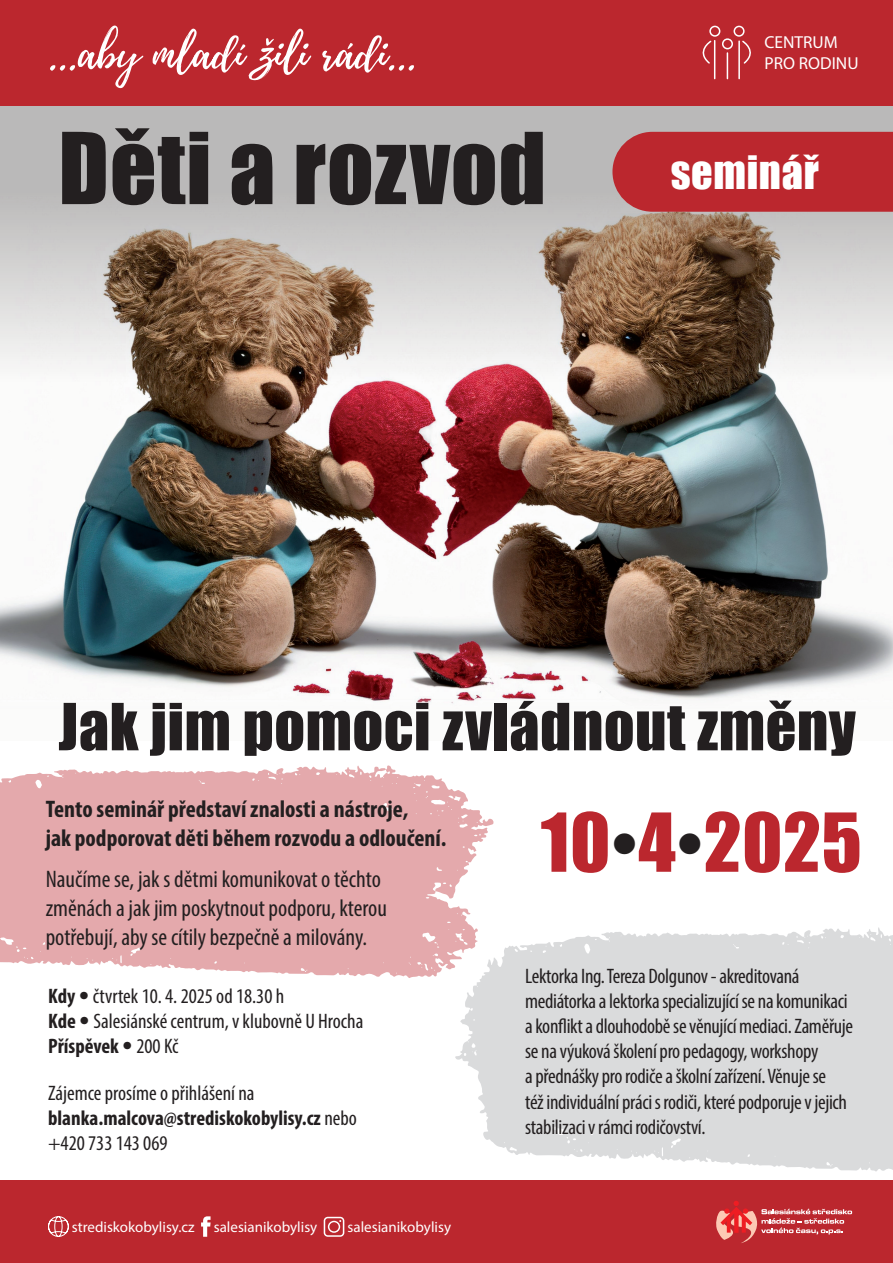
<style>
.page{position:relative;width:893px;height:1263px;background:#fff}
.page>*{position:absolute;margin:0;border:0;box-sizing:border-box;transform-origin:0 0}
.t1{font:91.5px "Impact";letter-spacing:.01em;color:#231f20}
.t2{font:75px "Impact";letter-spacing:.01em;color:#bb272e}
.t3{font:60px "Impact";letter-spacing:.01em;color:#231f20}
.t4{font:42.3px "Impact";letter-spacing:.015em;color:#fff}
.t5{font:condensed 24px/28.8px "Myriad Pro";color:#231f20}
.t6{font:700 condensed 24px/28.8px "Myriad Pro";color:#231f20}
.t7{font:condensed 21px/25.2px "Myriad Pro";letter-spacing:-.015em;color:#231f20}
.t8{font:17.4px/20.9px "Myriad Pro";color:#fff}
.t9{font:15px "Myriad Pro";color:#fff}
.s1{font-weight:700}
.s2{font-family:"Helvetica Neue LT Pro";font-weight:300;font-stretch:normal}
</style>
<div class="page">
<img style="left:0;top:383px;width:893px;height:321px">
<svg style="left:0;top:105px;width:893px;height:278px;background:#b5aaa2"></svg>
<div style="left:0;top:0;width:893px;height:105px;background:#bb272e"></div>
<svg style="left:727px;top:53px;width:1px;height:26px"></svg>
<hr style="left:714px;top:41px;width:1px;height:38px;background:#fff">
<hr style="left:738px;top:41px;width:2px;height:38px;background:#fff">
<div style="left:722px;top:38px;width:11px;height:11px;border:2px solid #fff;border-radius:50%"></div>
<div style="left:709px;top:26px;width:11px;height:11px;border:2px solid #fff;border-radius:50%"></div>
<div style="left:733px;top:26px;width:12px;height:11px;border:2px solid #fff;border-radius:50%"></div>
<svg style="left:702px;top:40px;width:10px;height:24px"></svg>
<svg style="left:742px;top:40px;width:9px;height:24px"></svg>
<svg style="left:50px;top:26px;width:364px;height:63px"></svg>
<div style="left:0;top:1180px;width:893px;height:83px;background:#bb272e"></div>
<svg style="left:48px;top:1216px;width:21px;height:21px"></svg>
<svg style="left:201px;top:1216px;width:10px;height:21px"></svg>
<svg style="left:324px;top:1217px;width:20px;height:20px"></svg>
<svg style="left:716px;top:1201px;width:136px;height:42px"></svg>
<svg style="left:455px;top:927px;width:438px;height:245px;background:#dedfe0"></svg>
<svg style="left:0;top:765px;width:493px;height:213px;background:#e7b4b7"></svg>
<div style="left:612px;top:132px;width:281px;height:80px;background:#bb272e"></div>
<h1 class="t1" style="left:58px;top:97px;width:489px">Děti a rozvod</h1>
<p class="t8" style="left:764px;top:31px;width:96px">CENTRUM<br>PRO RODINU</p>
<h3 class="t4" style="left:671px;top:139px;width:150px">seminář</h3>
<h3 class="t3" style="left:58px;top:680px;width:799px">Jak jim pomoci zvládnout změny</h3>
<p class="t6" style="left:46px;top:794px;width:402px">Tento seminář představí znalosti a nástroje,<br>jak podporovat děti během rozvodu a odloučení.</p>
<p class="t5" style="left:46px;top:864px;width:343px">Naučíme se, jak s dětmi komunikovat o těchto změnách a jak jim poskytnout podporu, kterou potřebují, aby se cítily bezpečně a milovány.</p>
<p class="t7" style="left:48px;top:983px;width:317px"><span class="s1">Kdy</span> <span class="s2">•</span> čtvrtek 10. 4. 2025 od 18.30 h<br><span class="s1">Kde</span> <span class="s2">•</span> Salesiánské centrum, v klubovně U Hrocha<br><span class="s1">Příspěvek</span> <span class="s2">•</span> 200 Kč</p>
<p class="t7" style="left:48px;top:1080px;width:310px">Zájemce prosíme o přihlášení na <span class="s1">blanka.malcova@strediskokobylisy.cz</span> nebo +420 733 143 069</p>
<p class="t9" style="left:72px;top:1218px;width:124px">strediskokobylisy.cz</p>
<p class="t9" style="left:214px;top:1218px;width:105px">salesianikobylisy</p>
<p class="t9" style="left:348px;top:1218px;width:105px">salesianikobylisy</p>
<h2 class="t2" style="left:541px;top:784px;width:322px">10<sup>●</sup>4<sup>●</sup>2025</h2>
<p class="t7" style="left:525px;top:963px;width:329px">Lektorka Ing. Tereza Dolgunov - akreditovaná mediátorka a lektorka specializující se na komunikaci a konflikt a dlouhodobě se věnující mediaci. Zaměřuje se na výuková školení pro pedagogy, workshopy<br>a přednášky pro rodiče a školní zařízení. Věnuje se<br>též individuální práci s rodiči, které podporuje v jejich stabilizaci v rámci rodičovství.</p>
</div>
